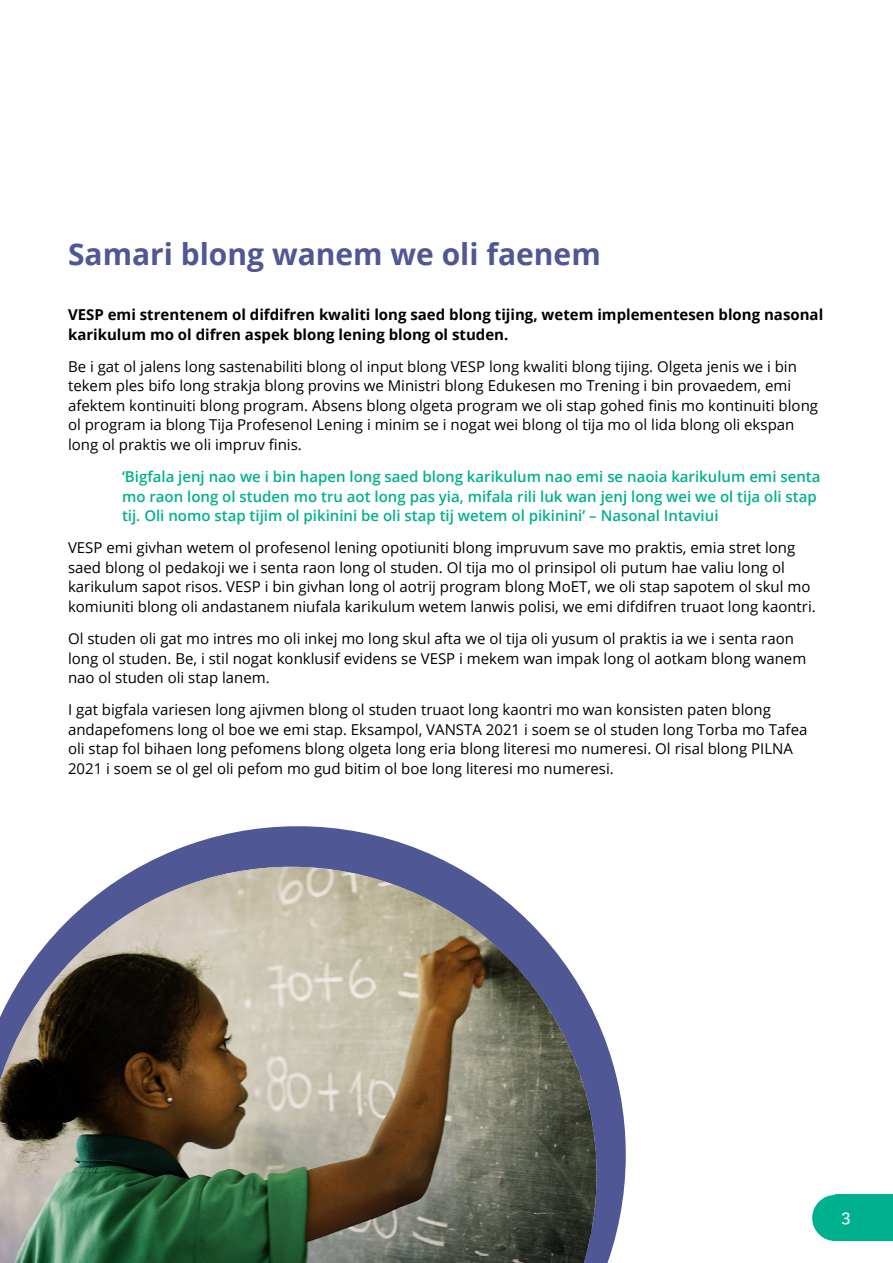
<style>
.page{position:relative;width:893px;height:1263px;background:#fff}
.page>*{position:absolute;margin:0;border:0;box-sizing:border-box;transform-origin:0 0}
.t1{font:700 30px "Open Sans";color:#4f5894}
.t2{font:18px "Adelle";color:#fff}
.t3{font:15px/19.5px "Open Sans";color:#000}
.t4{font:600 15px/19.5px "Open Sans";color:#00b18f}
.t5{font:700 15px/19.5px "Open Sans";color:#000}
</style>
<div class="page">
<div style="left:812px;top:1195px;width:46px;height:46px;background:#00b18f;border-radius:50%"></div>
<div style="left:835px;top:1195px;width:58px;height:46px;background:#00b18f"></div>
<svg style="left:215px;top:826px;width:166px;height:11px;fill:#4f5894"></svg>
<svg style="left:139px;top:837px;width:487px;height:401px"></svg>
<img style="left:0;top:867px;width:615px;height:396px">
<h1 class="t1" style="left:68px;top:233px;width:534px">Samari blong wanem we oli faenem</h1>
<p class="t5" style="left:68px;top:305px;width:757px">VESP emi strentenem ol difdifren kwaliti long saed blong tijing, wetem implementesen blong nasonal karikulum mo ol difren aspek blong lening blong ol studen.</p>
<p class="t3" style="left:68px;top:356px;width:752px">Be i gat ol jalens long sastenabiliti blong ol input blong VESP long kwaliti blong tijing. Olgeta jenis we i bin tekem ples bifo long strakja blong provins we Ministri blong Edukesen mo Trening i bin provaedem, emi afektem kontinuiti blong program. Absens blong olgeta program we oli stap gohed finis mo kontinuiti blong ol program ia blong Tija Profesenol Lening i minim se i nogat wei blong ol tija mo ol lida blong oli ekspan long ol praktis we oli impruv finis.</p>
<p class="t4" style="left:122px;top:467px;width:700px">‘Bigfala jenj nao we i bin hapen long saed blong karikulum nao emi se naoia karikulum emi senta mo raon long ol studen mo tru aot long pas yia, mifala rili luk wan jenj long wei we ol tija oli stap tij. Oli nomo stap tijim ol pikinini be oli stap tij wetem ol pikinini’ – Nasonal Intaviui</p>
<p class="t3" style="left:68px;top:538px;width:749px">VESP emi givhan wetem ol profesenol lening opotiuniti blong impruvum save mo praktis, emia stret long saed blong ol pedakoji we i senta raon long ol studen. Ol tija mo ol prinsipol oli putum hae valiu long ol karikulum sapot risos. VESP i bin givhan long ol aotrij program blong MoET, we oli stap sapotem ol skul mo komiuniti blong oli andastanem niufala karikulum wetem lanwis polisi, we emi difdifren truaot long kaontri.</p>
<p class="t3" style="left:68px;top:629px;width:740px">Ol studen oli gat mo intres mo oli inkej mo long skul afta we ol tija oli yusum ol praktis ia we i senta raon long ol studen. Be, i stil nogat konklusif evidens se VESP i mekem wan impak long ol aotkam blong wanem nao ol studen oli stap lanem.</p>
<p class="t3" style="left:68px;top:700px;width:741px">I gat bigfala variesen long ajivmen blong ol studen truaot long kaontri mo wan konsisten paten blong andapefomens long ol boe we emi stap. Eksampol, VANSTA 2021 i soem se ol studen long Torba mo Tafea oli stap fol bihaen long pefomens blong olgeta long eria blong literesi mo numeresi. Ol risal blong PILNA 2021 i soem se ol gel oli pefom mo gud bitim ol boe long literesi mo numeresi.</p>
<p class="t2" style="left:842px;top:1206px;width:10px">3</p>
</div>
